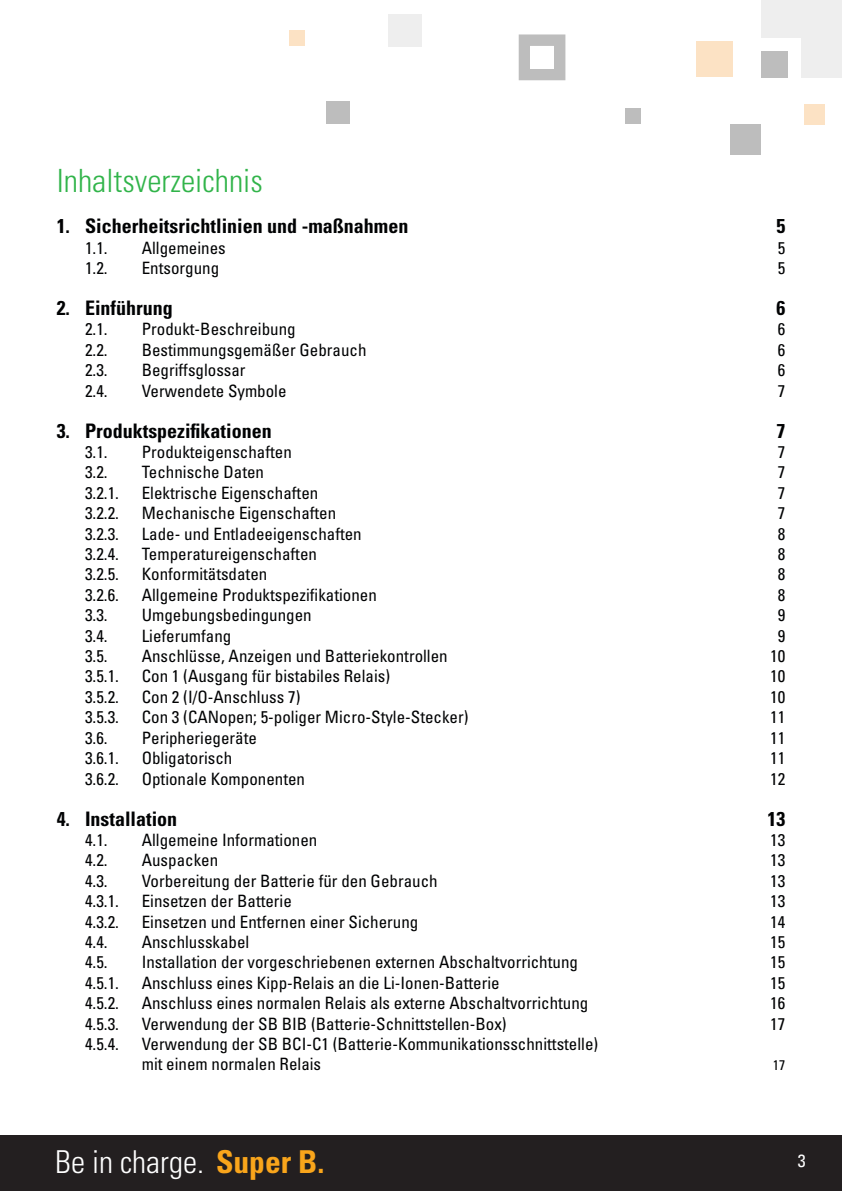
<style>
.page{position:relative;width:842px;height:1191px;background:#fff}
.page>*{position:absolute;margin:0;border:0;box-sizing:border-box;transform-origin:0 0}
.Heading_1_zonder_num{font:300 condensed 32px "Univers LT Std";color:#31b44a}
.t1{font:300 condensed 31.6px "Univers LT Std";color:#fff}
.t2{font:700 condensed 20px "Univers LT Std";color:#010203}
.t3{font:condensed 17.8px "Univers LT Std";color:#fff}
.t4{font:condensed 17px/20.4px "Univers LT Std";color:#010203}
.t5{font:condensed 14px "Univers LT Std";color:#010203}
.s1{font-weight:700;color:#f9a51b}
</style>
<div class="page">
<div style="left:0;top:1135px;width:842px;height:56px;background:#231f20"></div>
<div style="left:326px;top:101px;width:24px;height:22px;background:#bdbdbd"></div>
<div style="left:289px;top:30px;width:16px;height:16px;background:#fce2c4"></div>
<div style="left:388px;top:14px;width:33px;height:33px;background:#eee"></div>
<div style="left:519px;top:34px;width:46px;height:46px;background:#bdbdbd"></div>
<div style="left:530px;top:46px;width:24px;height:23px;background:#fff"></div>
<div style="left:761px;top:52px;width:27px;height:26px;background:#bdbdbd"></div>
<div style="left:804px;top:105px;width:20px;height:20px;background:#fce2c4"></div>
<div style="left:802px;top:38px;width:40px;height:40px;background:#eee"></div>
<div style="left:802px;top:0;width:40px;height:38px;background:#eee"></div>
<div style="left:761px;top:0;width:41px;height:38px;background:#eee"></div>
<div style="left:730px;top:125px;width:31px;height:30px;background:#bdbdbd"></div>
<div style="left:696px;top:41px;width:37px;height:36px;background:#fce2c4"></div>
<div style="left:625px;top:109px;width:16px;height:15px;background:#bdbdbd"></div>
<p class="Heading_1_zonder_num" style="left:57px;top:162px;width:208px">Inhaltsverzeichnis</p>
<p class="t2" style="left:57px;top:214px;width:353px">1. Sicherheitsrichtlinien und -maßnahmen</p>
<p class="t2" style="left:776px;top:214px;width:10px">5</p>
<p class="t4" style="left:85px;top:237px;width:24px">1.1.</p>
<p class="t4" style="left:142px;top:237px;width:86px">Allgemeines</p>
<p class="t4" style="left:778px;top:237px;width:9px">5</p>
<p class="t4" style="left:85px;top:257px;width:24px">1.2.</p>
<p class="t4" style="left:142px;top:257px;width:79px">Entsorgung</p>
<p class="t4" style="left:778px;top:257px;width:9px">5</p>
<p class="t2" style="left:57px;top:295px;width:118px">2. Einführung</p>
<p class="t2" style="left:776px;top:295px;width:10px">6</p>
<p class="t4" style="left:85px;top:319px;width:24px">2.1.</p>
<p class="t4" style="left:142px;top:319px;width:155px">Produkt-Beschreibung</p>
<p class="t4" style="left:778px;top:319px;width:9px">6</p>
<p class="t4" style="left:85px;top:339px;width:24px">2.2.</p>
<p class="t4" style="left:142px;top:339px;width:226px">Bestimmungsgemäßer Gebrauch</p>
<p class="t4" style="left:778px;top:339px;width:9px">6</p>
<p class="t4" style="left:85px;top:360px;width:24px">2.3.</p>
<p class="t4" style="left:142px;top:360px;width:105px">Begriffsglossar</p>
<p class="t4" style="left:778px;top:360px;width:9px">6</p>
<p class="t4" style="left:85px;top:380px;width:24px">2.4.</p>
<p class="t4" style="left:142px;top:380px;width:146px">Verwendete Symbole</p>
<p class="t4" style="left:778px;top:380px;width:9px">7</p>
<p class="t2" style="left:57px;top:418px;width:217px">3. Produktspezifikationen</p>
<p class="t2" style="left:776px;top:418px;width:10px">7</p>
<p class="t4" style="left:85px;top:441px;width:24px">3.1.</p>
<p class="t4" style="left:142px;top:441px;width:152px">Produkteigenschaften</p>
<p class="t4" style="left:778px;top:441px;width:9px">7</p>
<p class="t4" style="left:85px;top:462px;width:24px">3.2.</p>
<p class="t4" style="left:142px;top:462px;width:124px">Technische Daten</p>
<p class="t4" style="left:778px;top:462px;width:9px">7</p>
<p class="t4" style="left:85px;top:482px;width:35px">3.2.1.</p>
<p class="t4" style="left:142px;top:482px;width:178px">Elektrische Eigenschaften</p>
<p class="t4" style="left:778px;top:482px;width:9px">7</p>
<p class="t4" style="left:85px;top:503px;width:35px">3.2.2.</p>
<p class="t4" style="left:142px;top:503px;width:196px">Mechanische Eigenschaften</p>
<p class="t4" style="left:778px;top:503px;width:9px">7</p>
<p class="t4" style="left:85px;top:523px;width:35px">3.2.3.</p>
<p class="t4" style="left:142px;top:523px;width:222px">Lade- und Entladeeigenschaften</p>
<p class="t4" style="left:778px;top:523px;width:9px">8</p>
<p class="t4" style="left:85px;top:543px;width:35px">3.2.4.</p>
<p class="t4" style="left:142px;top:543px;width:177px">Temperatureigenschaften</p>
<p class="t4" style="left:778px;top:543px;width:9px">8</p>
<p class="t4" style="left:85px;top:564px;width:35px">3.2.5.</p>
<p class="t4" style="left:142px;top:564px;width:127px">Konformitätsdaten</p>
<p class="t4" style="left:778px;top:564px;width:9px">8</p>
<p class="t4" style="left:85px;top:584px;width:35px">3.2.6.</p>
<p class="t4" style="left:142px;top:584px;width:237px">Allgemeine Produktspezifikationen</p>
<p class="t4" style="left:778px;top:584px;width:9px">8</p>
<p class="t4" style="left:85px;top:605px;width:24px">3.3.</p>
<p class="t4" style="left:142px;top:605px;width:171px">Umgebungsbedingungen</p>
<p class="t4" style="left:778px;top:605px;width:9px">9</p>
<p class="t4" style="left:85px;top:625px;width:24px">3.4.</p>
<p class="t4" style="left:142px;top:625px;width:91px">Lieferumfang</p>
<p class="t4" style="left:778px;top:625px;width:9px">9</p>
<p class="t4" style="left:85px;top:645px;width:24px">3.5.</p>
<p class="t4" style="left:142px;top:645px;width:307px">Anschlüsse, Anzeigen und Batteriekontrollen</p>
<p class="t4" style="left:770px;top:645px;width:17px">10</p>
<p class="t4" style="left:85px;top:666px;width:35px">3.5.1.</p>
<p class="t4" style="left:142px;top:666px;width:250px">Con 1 (Ausgang für bistabiles Relais)</p>
<p class="t4" style="left:770px;top:666px;width:17px">10</p>
<p class="t4" style="left:85px;top:686px;width:35px">3.5.2.</p>
<p class="t4" style="left:142px;top:686px;width:160px">Con 2 (I/O-Anschluss 7)</p>
<p class="t4" style="left:770px;top:686px;width:17px">10</p>
<p class="t4" style="left:85px;top:707px;width:35px">3.5.3.</p>
<p class="t4" style="left:142px;top:707px;width:328px">Con 3 (CANopen; 5-poliger Micro-Style-Stecker)</p>
<p class="t4" style="left:770px;top:707px;width:17px">11</p>
<p class="t4" style="left:85px;top:727px;width:24px">3.6.</p>
<p class="t4" style="left:142px;top:727px;width:117px">Peripheriegeräte</p>
<p class="t4" style="left:770px;top:727px;width:17px">11</p>
<p class="t4" style="left:85px;top:747px;width:35px">3.6.1.</p>
<p class="t4" style="left:142px;top:747px;width:92px">Obligatorisch</p>
<p class="t4" style="left:770px;top:747px;width:17px">11</p>
<p class="t4" style="left:85px;top:768px;width:35px">3.6.2.</p>
<p class="t4" style="left:142px;top:768px;width:165px">Optionale Komponenten</p>
<p class="t4" style="left:770px;top:768px;width:17px">12</p>
<p class="t2" style="left:57px;top:806px;width:122px">4. Installation</p>
<p class="t2" style="left:767px;top:806px;width:19px">13</p>
<p class="t4" style="left:85px;top:829px;width:24px">4.1.</p>
<p class="t4" style="left:142px;top:829px;width:177px">Allgemeine Informationen</p>
<p class="t4" style="left:770px;top:829px;width:17px">13</p>
<p class="t4" style="left:85px;top:850px;width:24px">4.2.</p>
<p class="t4" style="left:142px;top:850px;width:78px">Auspacken</p>
<p class="t4" style="left:770px;top:850px;width:17px">13</p>
<p class="t4" style="left:85px;top:870px;width:24px">4.3.</p>
<p class="t4" style="left:142px;top:870px;width:297px">Vorbereitung der Batterie für den Gebrauch</p>
<p class="t4" style="left:770px;top:870px;width:17px">13</p>
<p class="t4" style="left:85px;top:890px;width:35px">4.3.1.</p>
<p class="t4" style="left:142px;top:890px;width:152px">Einsetzen der Batterie</p>
<p class="t4" style="left:770px;top:890px;width:17px">13</p>
<p class="t4" style="left:85px;top:911px;width:35px">4.3.2.</p>
<p class="t4" style="left:142px;top:911px;width:278px">Einsetzen und Entfernen einer Sicherung</p>
<p class="t4" style="left:770px;top:911px;width:17px">14</p>
<p class="t4" style="left:85px;top:931px;width:24px">4.4.</p>
<p class="t4" style="left:142px;top:931px;width:109px">Anschlusskabel</p>
<p class="t4" style="left:770px;top:931px;width:17px">15</p>
<p class="t4" style="left:85px;top:952px;width:24px">4.5.</p>
<p class="t4" style="left:142px;top:952px;width:438px">Installation der vorgeschriebenen externen Abschaltvorrichtung</p>
<p class="t4" style="left:770px;top:952px;width:17px">15</p>
<p class="t4" style="left:85px;top:972px;width:35px">4.5.1.</p>
<p class="t4" style="left:142px;top:972px;width:359px">Anschluss eines Kipp-Relais an die Li-Ionen-Batterie</p>
<p class="t4" style="left:770px;top:972px;width:17px">15</p>
<p class="t4" style="left:85px;top:992px;width:35px">4.5.2.</p>
<p class="t4" style="left:142px;top:992px;width:448px">Anschluss eines normalen Relais als externe Abschaltvorrichtung</p>
<p class="t4" style="left:770px;top:992px;width:17px">16</p>
<p class="t4" style="left:85px;top:1013px;width:35px">4.5.3.</p>
<p class="t4" style="left:142px;top:1013px;width:366px">Verwendung der SB BIB (Batterie-Schnittstellen-Box)</p>
<p class="t4" style="left:770px;top:1013px;width:17px">17</p>
<p class="t4" style="left:85px;top:1033px;width:35px">4.5.4.</p>
<p class="t4" style="left:142px;top:1033px;width:458px">Verwendung der SB BCI-C1 (Batterie-Kommunikationsschnittstelle) mit einem normalen Relais</p>
<p class="t5" style="left:773px;top:1056px;width:14px">17</p>
<h2 class="t1" style="left:55px;top:1143px;width:271px">Be in charge. <span class="s1">Super B.</span></h2>
<p class="t3" style="left:798px;top:1149px;width:9px">3</p>
</div>
